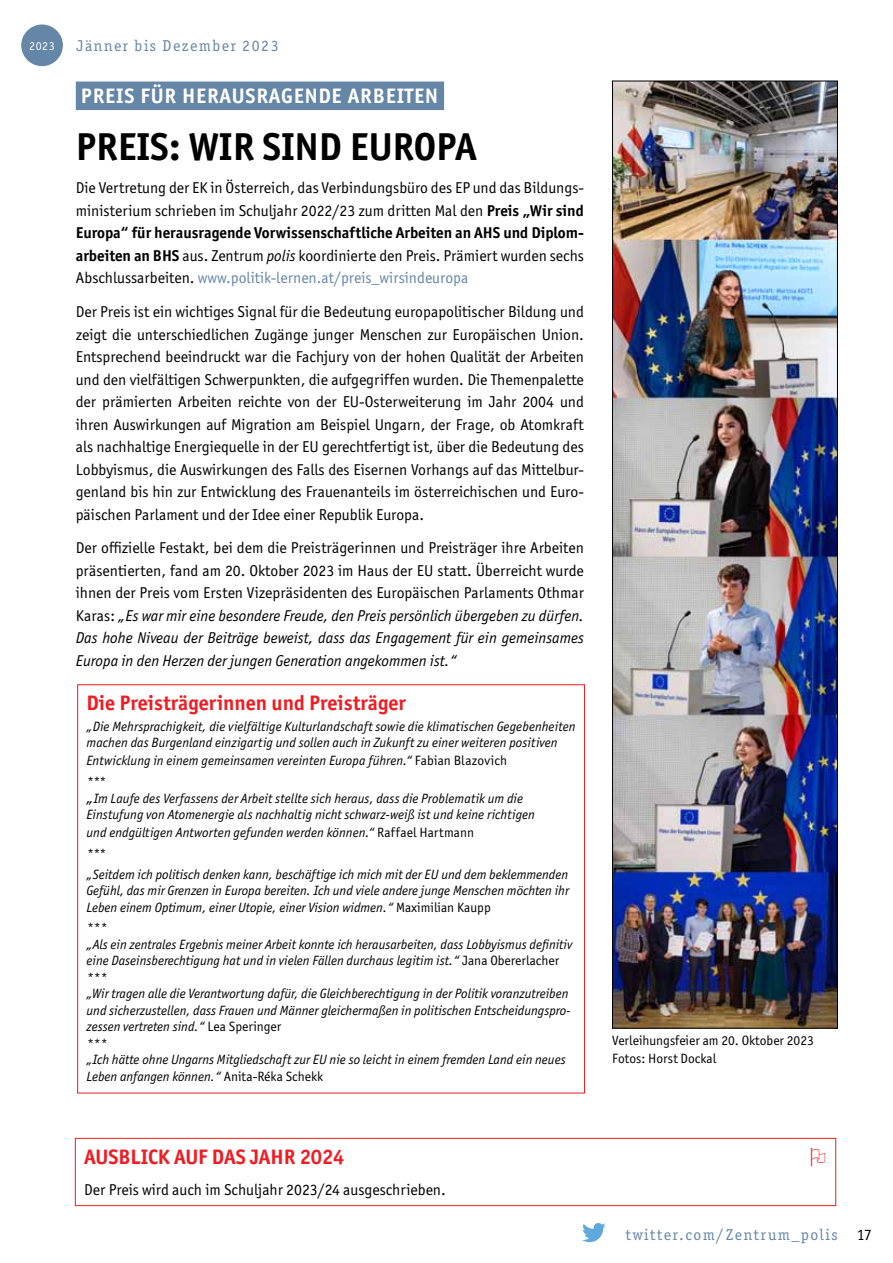
<style>
.page{position:relative;width:893px;height:1263px;background:#fff}
.page>*{position:absolute;margin:0;border:0;box-sizing:border-box;transform-origin:0 0}
.t1{font:700 39px "Officina San ITC";color:#000}
.t2{font:700 21px "Officina San ITC";color:#ed1d24}
.t3{font:700 21px "Officina San ITC";letter-spacing:.04em;color:#fff}
.t4{font:15.75px/22.5px "Officina San ITC";color:#000;text-align:justify}
.t5{font:15.75px "Officina Ser ITC";letter-spacing:.1em;color:#6586a7}
.t6{font:15.75px "Officina Ser ITC";color:#000}
.t7{font:italic 13.5px/16.5px "Officina San ITC";color:#000}
.t8{font:13.5px/18px "Officina San ITC";color:#000}
.t9{font:12px "Officina Ser ITC";color:#fff}
.s1{font-weight:700}
.s2{font-style:italic}
.s3{color:#6586a7}
.s4{font-style:normal}
.s5{font-size:15.75px}
</style>
<div class="page">
<div style="left:76px;top:82px;width:368px;height:28px;background:#6586a7"></div>
<div style="left:75px;top:1138px;width:761px;height:68px;border:1px solid #ed1d24"></div>
<img style="left:614px;top:83px;width:222px;height:943px">
<div style="left:612px;top:81px;width:226px;height:947px;border:1px solid #000"></div>
<div style="left:22px;top:25px;width:40px;height:40px;background:#6586a7;border-radius:50%"></div>
<div style="left:21px;top:25px;width:42px;height:41px;border:2px solid #6586a7;border-radius:50%"></div>
<svg style="left:582px;top:1223px;width:24px;height:19px"></svg>
<p class="t9" style="left:29px;top:39px;width:27px">2023</p>
<p class="t5" style="left:77px;top:37px;width:203px">Jänner bis Dezember 2023</p>
<h2 class="t3" style="left:81px;top:83px;width:359px">Preis für herausragende arbeiten</h2>
<h1 class="t1" style="left:76px;top:122px;width:402px">Preis: Wir sind Europa</h1>
<p class="t4" style="left:76px;top:177px;width:510px">Die Vertretung der EK in Österreich, das Verbindungsbüro des EP und das Bildungs&shy;ministerium schrieben im Schuljahr 2022/23 zum dritten Mal den <span class="s1">Preis „Wir sind Europa“ für herausragende Vorwissenschaftliche Arbeiten an AHS</span></p>
<p class="t4" style="left:76px;top:222px;width:510px;text-indent:428px"><span class="s1">und Diplom&shy;arbeiten an BHS</span> aus. Zentrum <span class="s2">polis</span> koordinierte den Preis. Prämiert wurden sechs Abschlussarbeiten. <span class="s3">www.politik-lernen.at/preis_wirsindeuropa</span></p>
<p class="t4" style="left:76px;top:300px;width:510px">Der Preis ist ein wichtiges Signal für die Bedeutung europapolitischer Bildung und zeigt die unterschiedlichen Zugänge junger Menschen zur Europäischen Union.<br>Entsprechend beeindruckt war die Fachjury von der hohen Qualität der Arbeiten und den vielfältigen Schwerpunkten, die aufgegriffen wurden. Die Themenpalette der prämierten Arbeiten reichte von der EU-Osterweiterung im Jahr 2004 und ihren Auswirkungen auf Migration am Beispiel Ungarn, der Frage, ob Atomkraft als nachhaltige Energiequelle in der EU gerechtfertigt ist, über die Bedeutung des Lobbyismus, die Auswirkungen des Falls des Eisernen Vorhangs auf das Mittelbur&shy;genland bis hin zur Entwicklung des Frauenanteils im österreichischen und Euro&shy;päischen Parlament und der Idee einer Republik Europa.</p>
<p class="t4" style="left:76px;top:537px;width:510px">Der offizielle Festakt, bei dem die Preisträgerinnen und Preisträger ihre Arbeiten präsentierten, fand am 20. Oktober 2023 im Haus der EU statt. Überreicht wurde ihnen der Preis vom Ersten Vizepräsidenten des Europäischen Parlaments Othmar Karas: <span class="s2">„Es war mir eine besondere Freude, den Preis persönlich übergeben zu dürfen.<br>Das hohe Niveau der Beiträge beweist, dass das Engagement für ein gemeinsames Europa in den Herzen der jungen Generation angekommen ist.“</span></p>
<h2 class="t2" style="left:87px;top:690px;width:321px">Die Preisträgerinnen und Preisträger</h2>
<p class="t7" style="left:87px;top:718px;width:490px">„Die Mehrsprachigkeit, die vielfältige Kulturlandschaft sowie die klimatischen Gegebenheiten machen das Burgenland einzigartig und sollen auch in Zukunft zu einer weiteren positiven</p>
<p class="t7" style="left:87px;top:750px;width:422px;line-height:20.7px">Entwicklung in einem gemeinsamen vereinten Europa führen.“ <span class="s4">Fabian Blazovich </span>***</p>
<p class="t7" style="left:87px;top:790px;width:450px"><span class="s5">„</span>Im Laufe des Verfassens der Arbeit stellte sich heraus, dass die Problematik um die<br>Einstufung von Atomenergie als nachhaltig nicht schwarz-weiß ist und keine richtigen</p>
<p class="t7" style="left:87px;top:822px;width:483px;line-height:20.7px">und endgültigen Antworten gefunden werden können.“ <span class="s4">Raffael Hartmann<br></span>***<br>„Seitdem ich politisch denken kann, beschäftige ich mich mit der EU und dem beklemmenden</p>
<p class="t7" style="left:87px;top:882px;width:484px">Gefühl, das mir Grenzen in Europa bereiten. Ich und viele andere junge Menschen möchten ihr<br>Leben einem Optimum, einer Utopie, einer Vision widmen.“ <span class="s4">Maximilian Kaupp</span></p>
<p class="t7" style="left:87px;top:920px;width:487px">***<br>„Als ein zentrales Ergebnis meiner Arbeit konnte ich herausarbeiten, dass Lobbyismus definitiv eine Daseinsberechtigung hat und in vielen Fällen durchaus legitim ist.“ <span class="s4">Jana Obererlacher </span>***<br>„Wir tragen alle die Verantwortung dafür, die Gleichberechtigung in der Politik voranzutreiben und sicherzustellen, dass Frauen und Männer gleichermaßen in politischen Entscheidungspro&shy;zessen vertreten sind.“ <span class="s4">Lea Speringer<br></span>***<br>„Ich hätte ohne Ungarns Mitgliedschaft zur EU nie so leicht in einem fremden Land ein neues Leben anfangen können.“ <span class="s4">Anita-Réka Schekk</span></p>
<h2 class="t2" style="left:84px;top:1143px;width:262px">Ausblick auf das Jahr 2024</h2>
<p class="t4" style="left:84px;top:1178px;width:363px">Der Preis wird auch im Schuljahr 2023/24 ausgeschrieben.</p>
<p class="t8" style="left:612px;top:1032px;width:203px">Verleihungsfeier am 20. Oktober 2023<br>Fotos: Horst Dockal</p>
<p class="t5" style="left:626px;top:1225px;width:213px">twitter.com/Zentrum_polis</p>
<p class="t6" style="left:857px;top:1225px;width:17px">17</p>
</div>
